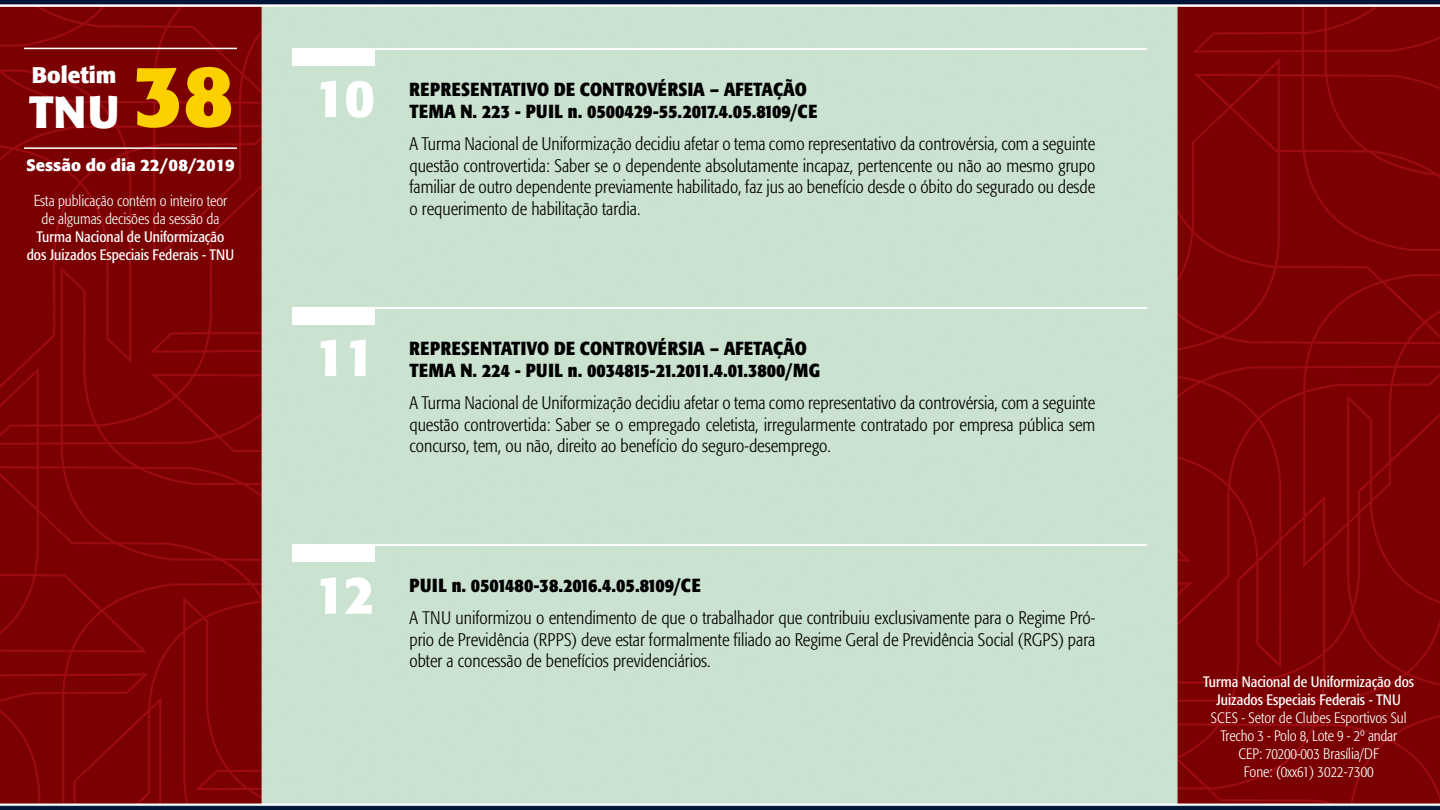
<style>
.page{position:relative;width:1440px;height:810px;background:#fff}
.page>*{position:absolute;margin:0;border:0;box-sizing:border-box;transform-origin:0 0}
.t1{font:700 52.5px "Formata";color:#fff}
.t2{font:700 45px "Formata";color:#fff}
.t3{font:700 22.5px "Formata";color:#fff}
.t4{font:700 condensed 18.75px/22.5px "Formata";color:#000}
.t5{font:300 condensed 18px/21.6px "Formata";color:#000;text-align:justify}
.t6{font:700 16.5px "Formata";color:#fff}
.t7{font:300 condensed 15px/18px "Formata";color:#fff;text-align:center}
.t8{font:condensed 15px/18px "Formata";color:#fff;text-align:center}
.s1{font-size:86.25px;color:#fdd000}
.s2{font-size:15.75px}
</style>
<div class="page">
<img style="left:0;top:0;width:1440px;height:810px">
<hr style="left:24px;top:48px;width:213px;height:1px;background:#fff">
<hr style="left:24px;top:147px;width:213px;height:2px;background:#fff">
<div style="left:292px;top:48px;width:83px;height:18px;background:#fff"></div>
<div style="left:292px;top:307px;width:83px;height:18px;background:#fff"></div>
<div style="left:292px;top:544px;width:83px;height:18px;background:#fff"></div>
<hr style="left:375px;top:48px;width:772px;height:2px;background:#fff">
<hr style="left:375px;top:307px;width:772px;height:1px;background:#fff">
<hr style="left:375px;top:544px;width:772px;height:2px;background:#fff">
<p class="t3" style="left:32px;top:61px;width:86px">Boletim</p>
<h2 class="t2" style="left:29px;top:84px;width:206px">TNU <span class="s1">38</span></h2>
<p class="t4" style="left:410px;top:78px;width:409px">REPRESENTATIVO DE CONTROVÉRSIA – AFETAÇÃO<br>TEMA N. 223 - PUIL n. 0500429-55.2017.4.05.8109/CE</p>
<h1 class="t1" style="left:315px;top:66px;width:62px">10</h1>
<p class="t6" style="left:26px;top:155px;width:210px">Sessão do dia 22/08/2019</p>
<p class="t7" style="left:34px;top:192px;width:195px"><span class="s2">E</span>sta publicação contém o inteiro teor de algumas decisões da sessão da</p>
<p class="t8" style="left:27px;top:227px;width:209px">Turma Nacional de Uniformização dos Juizados Especiais Federais - TNU</p>
<p class="t5" style="left:410px;top:133px;width:687px">A Turma Nacional de Uniformização decidiu afetar o tema como representativo da controvérsia, com a seguinte questão controvertida: Saber se o dependente absolutamente incapaz, pertencente ou não ao mesmo grupo familiar de outro dependente previamente habilitado, faz jus ao benefício desde o óbito do segurado ou desde o requerimento de habilitação tardia.</p>
<h1 class="t1" style="left:315px;top:325px;width:62px">11</h1>
<p class="t4" style="left:410px;top:337px;width:412px">REPRESENTATIVO DE CONTROVÉRSIA – AFETAÇÃO<br>TEMA N. 224 - PUIL n. 0034815-21.2011.4.01.3800/MG</p>
<p class="t5" style="left:410px;top:392px;width:687px">A Turma Nacional de Uniformização decidiu afetar o tema como representativo da controvérsia, com a seguinte questão controvertida: Saber se o empregado celetista, irregularmente contratado por empresa pública sem concurso, tem, ou não, direito ao benefício do seguro-desemprego.</p>
<h1 class="t1" style="left:315px;top:562px;width:62px">12</h1>
<p class="t4" style="left:410px;top:574px;width:293px">PUIL n. 0501480-38.2016.4.05.8109/CE</p>
<p class="t5" style="left:410px;top:607px;width:687px">A TNU uniformizou o entendimento de que o trabalhador que contribuiu exclusivamente para o Regime Pró&shy;prio de Previdência (RPPS) deve estar formalmente filiado ao Regime Geral de Previdência Social (RGPS) para obter a concessão de benefícios previdenciários.</p>
<p class="t8" style="left:1203px;top:672px;width:212px">Turma Nacional de Uniformização dos<br>Juizados Especiais Federais - TNU</p>
<p class="t7" style="left:1211px;top:708px;width:197px">SCES - Setor de Clubes Esportivos Sul<br>Trecho 3 - Polo 8, Lote 9 - 2º andar<br>CEP: 70200-003 Brasília/DF<br>Fone: (0xx61) 3022-7300</p>
</div>
